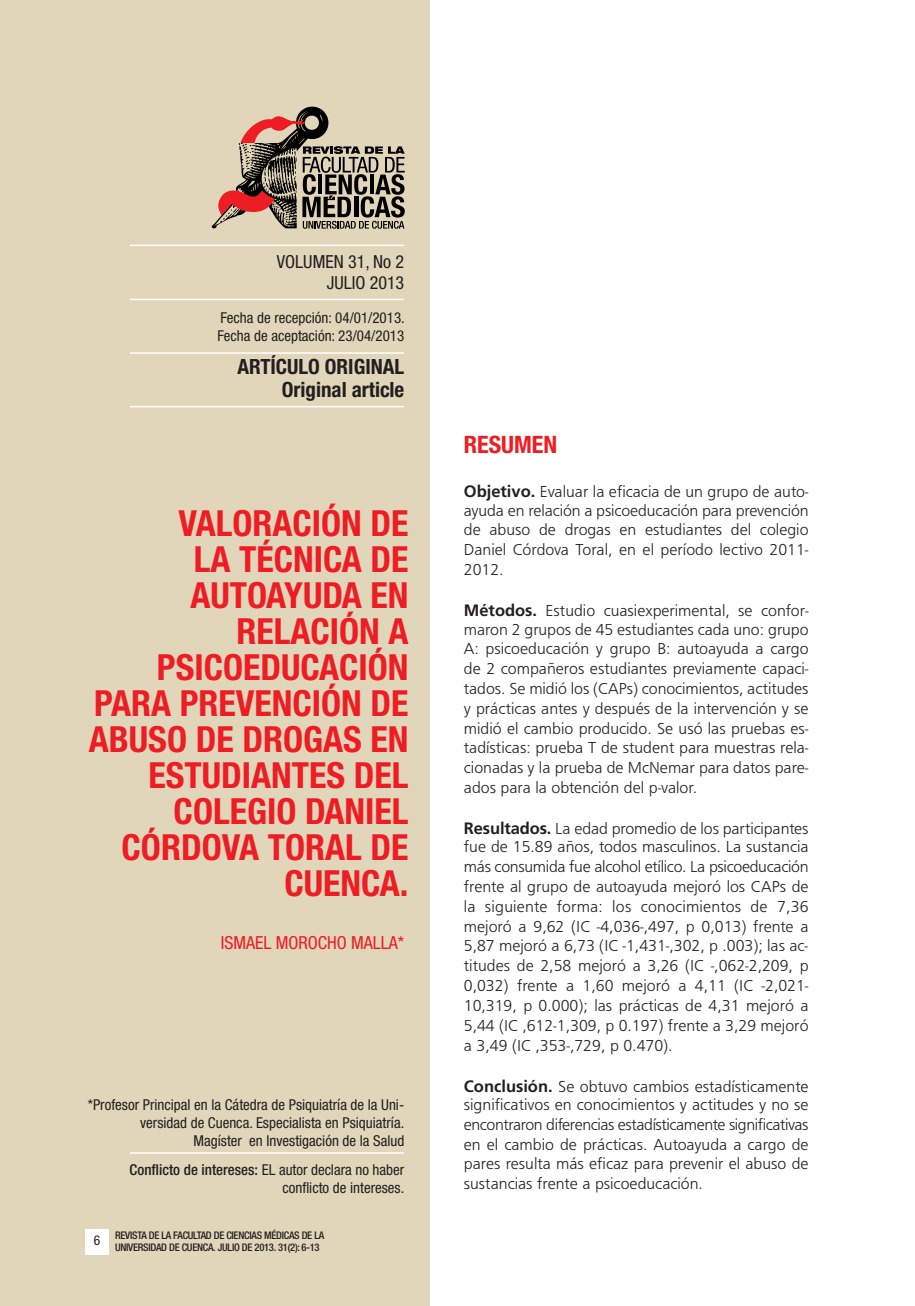
<style>
.page{position:relative;width:915px;height:1306px;background:#fff}
.page>*{position:absolute;margin:0;border:0;box-sizing:border-box;transform-origin:0 0}
.t1{font:700 condensed 36px/36px "Helvetica Neue LT Std";color:#ee1d23;text-align:right}
.t2{font:700 condensed 24px "Helvetica Neue LT Std";color:#ee1d23}
.t3{font:700 condensed 21px/22.5px "Helvetica Neue LT Std";color:#231f20;text-align:right}
.t4{font:condensed 18px/21.6px "Helvetica Neue LT Std";color:#231f20;text-align:right}
.t5{font:condensed 18px "Helvetica Neue LT Std";color:#ee1d23}
.t6{font:16.5px/19.6px "Frugal Sans Light DTC";color:#231f20;text-align:justify}
.t7{font:condensed 15px/18px "Helvetica Neue LT Std";color:#231f20;text-align:right}
.t8{font:condensed 13.5px "Helvetica Neue LT Std";color:#231f20}
.t9{font:500 condensed 10.5px/12.6px "Helvetica Neue LT Std";letter-spacing:-.025em;color:#231f20}
.s1{font-weight:500}
.s2{font-family:"Frutiger";font-weight:700}
</style>
<div class="page">
<div style="left:0;top:0;width:429px;height:1305px;background:#e1d5ba"></div>
<div style="left:85px;top:1228px;width:23px;height:26px;background:#fff"></div>
<svg style="left:211px;top:106px;width:193px;height:123px"></svg>
<hr style="left:130px;top:245px;width:274px;height:1px;background:#fff">
<hr style="left:130px;top:299px;width:274px;height:1px;background:#fff">
<hr style="left:130px;top:352px;width:274px;height:2px;background:#fff">
<hr style="left:130px;top:406px;width:274px;height:1px;background:#fff">
<hr style="left:130px;top:1152px;width:274px;height:1px;background:#fff">
<p class="t4" style="left:277px;top:252px;width:129px">VOLUMEN 31, No 2<br>JULIO 2013</p>
<p class="t7" style="left:217px;top:309px;width:189px;text-align:left">Fecha de recepción: 04/01/2013.<br>Fecha de aceptación: 23/04/2013</p>
<p class="t3" style="left:237px;top:357px;width:168px">ARTÍCULO ORIGINAL<br>Original article</p>
<h1 class="t1" style="left:89px;top:508px;width:321px">VALORACIÓN DE<br>LA TÉCNICA DE<br>AUTOAYUDA EN<br>RELACIÓN A<br>PSICOEDUCACIÓN<br>PARA PREVENCIÓN DE<br>ABUSO DE DROGAS EN<br>ESTUDIANTES DEL<br>COLEGIO DANIEL<br>CÓRDOVA TORAL DE<br>CUENCA.</h1>
<p class="t5" style="left:221px;top:935px;width:185px">ISMAEL MOROCHO MALLA*</p>
<p class="t7" style="left:88px;top:1097px;width:318px">*Profesor Principal en la Cátedra de Psiquiatría de la Uni&shy;versidad de Cuenca. Especialista en Psiquiatría.<br>Magíster en Investigación de la Salud</p>
<p class="t7" style="left:129px;top:1161px;width:276px"><span class="s1">Conflicto de intereses:</span> EL autor declara no haber conflicto de intereses.</p>
<p class="t8" style="left:94px;top:1235px;width:8px">6</p>
<p class="t9" style="left:115px;top:1229px;width:210px">REVISTA DE LA FACULTAD DE CIENCIAS MÉDICAS DE LA<br>UNIVERSIDAD DE CUENCA. JULIO DE 2013. 31(2): 6-13</p>
<h2 class="t2" style="left:463px;top:436px;width:95px">RESUMEN</h2>
<p class="t6" style="left:463px;top:482px;width:346px"><span class="s2">Objetivo.</span> Evaluar la eficacia de un grupo de auto&shy;ayuda en relación a psicoeducación para prevención de abuso de drogas en estudiantes del colegio Daniel Córdova Toral, en el período lectivo 2011- 2012.</p>
<p class="t6" style="left:463px;top:600px;width:346px"><span class="s2">Métodos.</span> Estudio cuasiexperimental, se confor&shy;maron 2 grupos de 45 estudiantes cada uno: grupo A: psicoeducación y grupo B: autoayuda a cargo de 2 compañeros estudiantes previamente capaci&shy;tados. Se midió los (CAPs) conocimientos, actitudes y prácticas antes y después de la intervención y se midió el cambio producido. Se usó las pruebas es&shy;tadísticas: prueba T de student para muestras rela&shy;cionadas y la prueba de McNemar para datos pare&shy;ados para la obtención del p-valor.</p>
<p class="t6" style="left:463px;top:818px;width:346px"><span class="s2">Resultados.</span> La edad promedio de los participantes fue de 15.89 años, todos masculinos. La sustancia más consumida fue alcohol etílico. La psicoeducación frente al grupo de autoayuda mejoró los CAPs de la siguiente forma: los conocimientos de 7,36 mejoró a 9,62 (IC -4,036-,497, p 0,013) frente a 5,87 mejoró a 6,73 (IC -1,431-,302, p .003); las ac&shy;titudes de 2,58 mejoró a 3,26 (IC -,062-2,209, p 0,032) frente a 1,60 mejoró a 4,11 (IC -2,021- 10,319, p 0.000); las prácticas de 4,31 mejoró a 5,44 (IC ,612-1,309, p 0.197) frente a 3,29 mejoró a 3,49 (IC ,353-,729, p 0.470).</p>
<p class="t6" style="left:463px;top:1076px;width:346px"><span class="s2">Conclusión.</span> Se obtuvo cambios estadísticamente significativos en conocimientos y actitudes y no se encontraron diferencias estadísticamente significativas en el cambio de prácticas. Autoayuda a cargo de pares resulta más eficaz para prevenir el abuso de sustancias frente a psicoeducación.</p>
</div>
